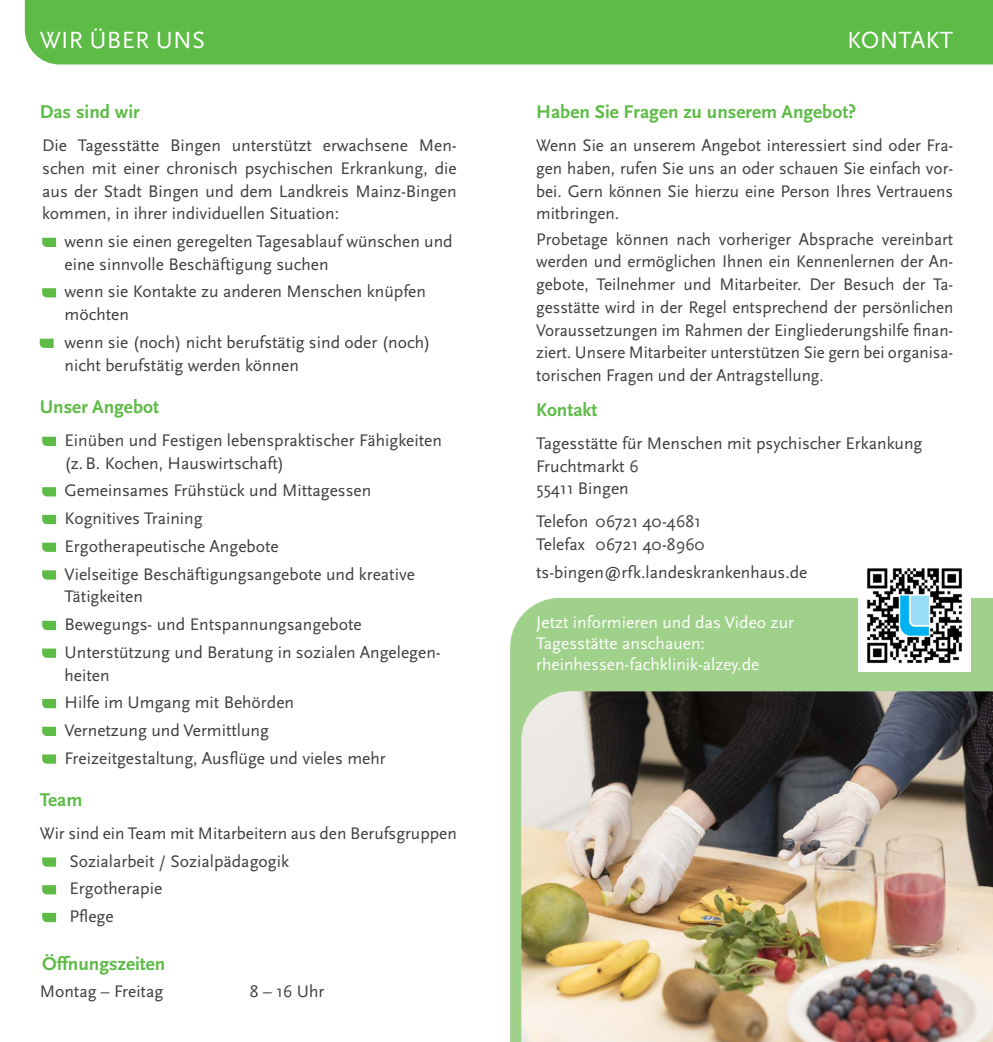
<style>
.page{position:relative;width:993px;height:1042px;background:#fff}
.page>*{position:absolute;margin:0;border:0;box-sizing:border-box;transform-origin:0 0}
.t1{font:24.5px "Scala Sans OT";letter-spacing:.01em;color:#fff}
.t2{font:700 19.25px "Scala Sans OT";color:#5dbb46}
.t3{font:17.5px/22.8px "Scala Sans OT";color:#3e3e3f}
.t4{font:17.5px/21px "Scala Sans OT";color:#fff}
</style>
<div class="page">
<div style="left:510px;top:598px;width:482px;height:444px;background:#a0d18a"></div>
<img style="left:858px;top:568px;width:112px;height:103px">
<div style="left:25px;top:0;width:967px;height:64px;background:#5dbb46"></div>
<svg style="left:42px;top:238px;width:14px;height:9px"></svg>
<svg style="left:42px;top:288px;width:14px;height:9px"></svg>
<svg style="left:40px;top:339px;width:14px;height:9px"></svg>
<svg style="left:42px;top:437px;width:14px;height:9px"></svg>
<svg style="left:42px;top:487px;width:14px;height:9px"></svg>
<svg style="left:42px;top:515px;width:14px;height:9px"></svg>
<svg style="left:42px;top:542px;width:14px;height:10px"></svg>
<svg style="left:42px;top:570px;width:14px;height:9px"></svg>
<svg style="left:42px;top:621px;width:14px;height:9px"></svg>
<svg style="left:42px;top:648px;width:14px;height:10px"></svg>
<svg style="left:42px;top:699px;width:14px;height:9px"></svg>
<svg style="left:42px;top:727px;width:14px;height:9px"></svg>
<svg style="left:42px;top:754px;width:14px;height:10px"></svg>
<svg style="left:42px;top:857px;width:14px;height:9px"></svg>
<svg style="left:42px;top:885px;width:14px;height:9px"></svg>
<svg style="left:42px;top:913px;width:14px;height:9px"></svg>
<img style="left:521px;top:691px;width:471px;height:351px">
<h1 class="t1" style="left:40px;top:27px;width:167px">WIR ÜBER UNS</h1>
<h1 class="t1" style="left:846px;top:27px;width:108px">KONTAKT</h1>
<p class="t2" style="left:40px;top:101px;width:101px">Das sind wir</p>
<p class="t3" style="left:42px;top:134px;width:416px;text-align:justify">Die Tagesstätte Bingen unterstützt erwachsene Men&shy;schen mit einer chronisch psychischen Erkrankung, die aus der Stadt Bingen und dem Landkreis Mainz-Bingen kommen, in ihrer individuellen Situation:</p>
<p class="t3" style="left:64px;top:230px;width:389px">wenn sie einen geregelten Tagesablauf wünschen und eine sinnvolle Beschäftigung suchen</p>
<p class="t3" style="left:64px;top:281px;width:363px">wenn sie Kontakte zu anderen Menschen knüpfen möchten</p>
<p class="t3" style="left:64px;top:331px;width:367px">wenn sie (noch) nicht berufstätig sind oder (noch) nicht berufstätig werden können</p>
<p class="t2" style="left:40px;top:396px;width:121px">Unser Angebot</p>
<p class="t3" style="left:64px;top:429px;width:379px">Einüben und Festigen lebenspraktischer Fähigkeiten (z.B. Kochen, Hauswirtschaft)</p>
<p class="t3" style="left:64px;top:477px;width:352px;line-height:27.7px">Gemeinsames Frühstück und Mittagessen Kognitives Training<br>Ergotherapeutische Angebote<br>Vielseitige Beschäftigungsangebote und kreative</p>
<p class="t3" style="left:64px;top:583px;width:377px;line-height:27.7px">Tätigkeiten<br>Bewegungs- und Entspannungsangebote<br>Unterstützung und Beratung in sozialen Angelegen-</p>
<p class="t3" style="left:64px;top:661px;width:322px;line-height:27.7px">heiten<br>Hilfe im Umgang mit Behörden<br>Vernetzung und Vermittlung<br>Freizeitgestaltung, Ausflüge und vieles mehr</p>
<p class="t2" style="left:40px;top:789px;width:44px">Team</p>
<p class="t3" style="left:69px;top:820px;width:388px;line-height:27.7px;text-indent:-30px">Wir sind ein Team mit Mitarbeitern aus den Berufsgruppen<br>Sozialarbeit / Sozialpädagogik<br>Ergotherapie<br>Pflege</p>
<p class="t2" style="left:42px;top:952px;width:125px">Öffnungszeiten</p>
<p class="t3" style="left:40px;top:980px;width:125px">Montag – Freitag</p>
<p class="t3" style="left:250px;top:980px;width:76px">8 – 16 Uhr</p>
<p class="t2" style="left:536px;top:101px;width:321px">Haben Sie Fragen zu unserem Angebot?</p>
<p class="t3" style="left:536px;top:134px;width:418px;text-align:justify">Wenn Sie an unserem Angebot interessiert sind oder Fra&shy;gen haben, rufen Sie uns an oder schauen Sie einfach vor&shy;bei. Gern können Sie hierzu eine Person Ihres Vertrauens mitbringen.</p>
<p class="t3" style="left:536px;top:228px;width:418px;text-align:justify">Probetage können nach vorheriger Absprache vereinbart werden und ermöglichen Ihnen ein Kennenlernen der An&shy;gebote, Teilnehmer und Mitarbeiter. Der Besuch der Ta&shy;gesstätte wird in der Regel entsprechend der persönlichen Voraussetzungen im Rahmen der Eingliederungshilfe finan&shy;ziert. Unsere Mitarbeiter unterstützen Sie gern bei organisa&shy;torischen Fragen und der Antragstellung.</p>
<p class="t2" style="left:536px;top:399px;width:63px">Kontakt</p>
<p class="t3" style="left:536px;top:432px;width:387px">Tagesstätte für Menschen mit psychischer Erkankung<br>Fruchtmarkt 6<br>55411 Bingen</p>
<p class="t3" style="left:536px;top:510px;width:170px">Telefon 06721 40-4681<br>Telefax 06721 40-8960</p>
<p class="t3" style="left:536px;top:561px;width:273px">ts-bingen@rfk.landeskrankenhaus.de</p>
<p class="t4" style="left:536px;top:612px;width:259px">Jetzt informieren und das Video zur<br>Tagesstätte anschauen: rheinhessen-fachklinik-alzey.de</p>
</div>
